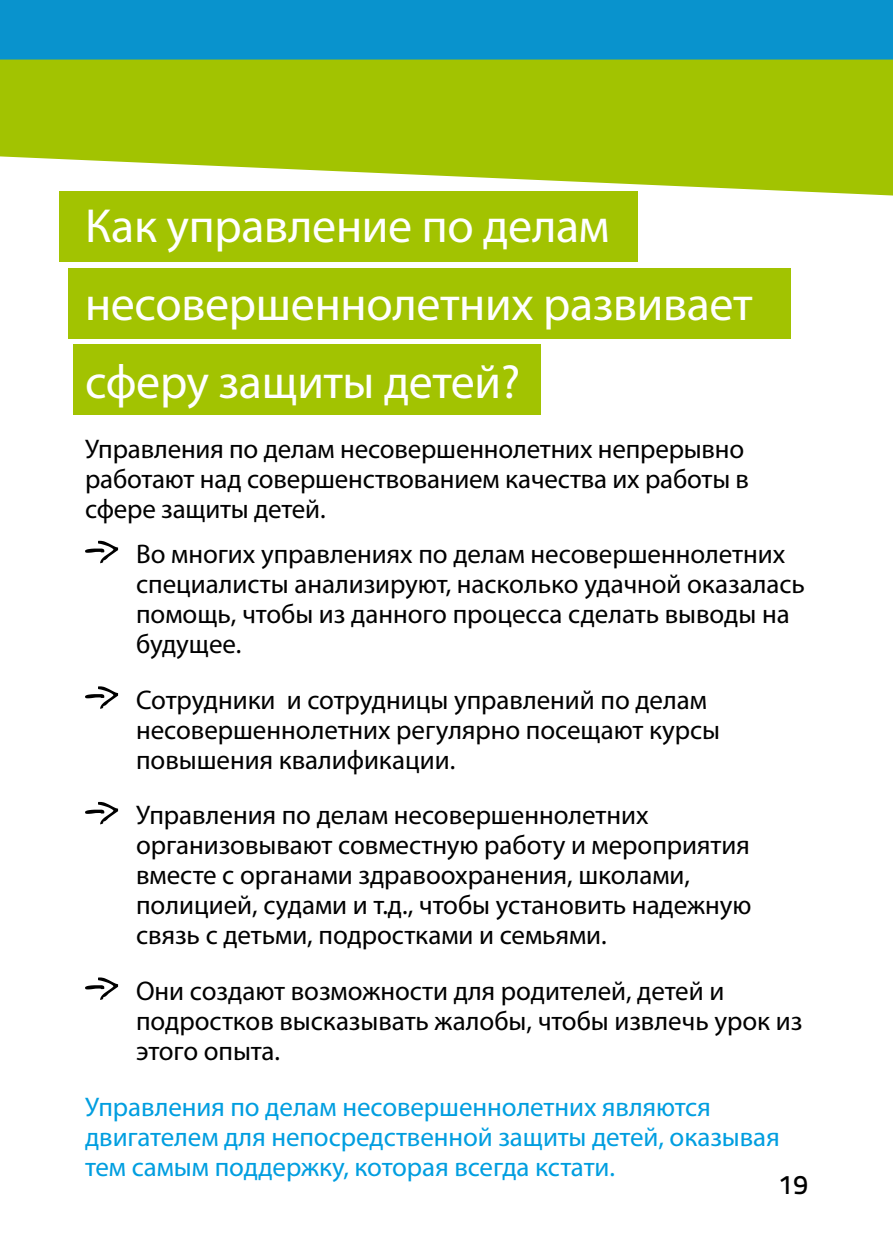
<style>
.page{position:relative;width:893px;height:1259px;background:#fff}
.page>*{position:absolute;margin:0;border:0;box-sizing:border-box;transform-origin:0 0}
.RU_HL_Weiß{font:48px/78px "Myriad Pro";letter-spacing:-.005em;color:#fff}
.RU_Aufzlg_Pfeil{font:27px/30px "Myriad Pro";color:#000}
.RU_HL2_blau{font:27px/30px "Myriad Pro";letter-spacing:-.005em;color:#009ee0}
.RU_Fliess{font:27px/30px "Myriad Pro";letter-spacing:-.005em;color:#000}
.t1{font:27px "Titillium Text 22 L 600 wt";color:#000}
</style>
<div class="page">
<div style="left:0;top:0;width:893px;height:60px;background:#0993cd"></div>
<svg style="left:0;top:60px;width:893px;height:135px;background:#adca20"></svg>
<div style="left:60px;top:191px;width:578px;height:70px;background:#a2c301"></div>
<div style="left:73px;top:344px;width:468px;height:71px;background:#a2c301"></div>
<div style="left:68px;top:269px;width:723px;height:70px;background:#a2c301"></div>
<svg style="left:85px;top:541px;width:33px;height:22px"></svg>
<svg style="left:85px;top:686px;width:33px;height:23px"></svg>
<svg style="left:85px;top:802px;width:33px;height:22px"></svg>
<svg style="left:85px;top:977px;width:33px;height:23px"></svg>
<p class="RU_HL_Weiß" style="left:85px;top:186px;width:669px">Как управление по делам несовершеннолетних развивает сферу защиты детей?</p>
<p class="RU_Fliess" style="left:85px;top:433px;width:666px">Управления по делам несовершеннолетних непрерывно работают над совершенствованием качества их работы в сфере защиты детей.</p>
<p class="RU_Aufzlg_Pfeil" style="left:136px;top:539px;width:670px">Во многих управлениях по делам несовершеннолетних специалисты анализируют, насколько удачной оказалась помощь, чтобы из данного процесса сделать выводы на будущее.</p>
<p class="RU_Aufzlg_Pfeil" style="left:136px;top:684px;width:586px">Сотрудники и сотрудницы управлений по делам несовершеннолетних регулярно посещают курсы повышения квалификации.</p>
<p class="RU_Aufzlg_Pfeil" style="left:136px;top:800px;width:617px">Управления по делам несовершеннолетних организовывают совместную работу и мероприятия вместе с органами здравоохранения, школами, полицией, судами и т.д., чтобы установить надежную связь с детьми, подростками и семьями.</p>
<p class="RU_Aufzlg_Pfeil" style="left:136px;top:975px;width:668px">Они создают возможности для родителей, детей и подростков высказывать жалобы, чтобы извлечь урок из этого опыта.</p>
<p class="RU_HL2_blau" style="left:85px;top:1091px;width:696px">Управления по делам несовершеннолетних являются двигателем для непосредственной защиты детей, оказывая тем самым поддержку, которая всегда кстати.</p>
<p class="t1" style="left:779px;top:1164px;width:30px">19</p>
</div>
